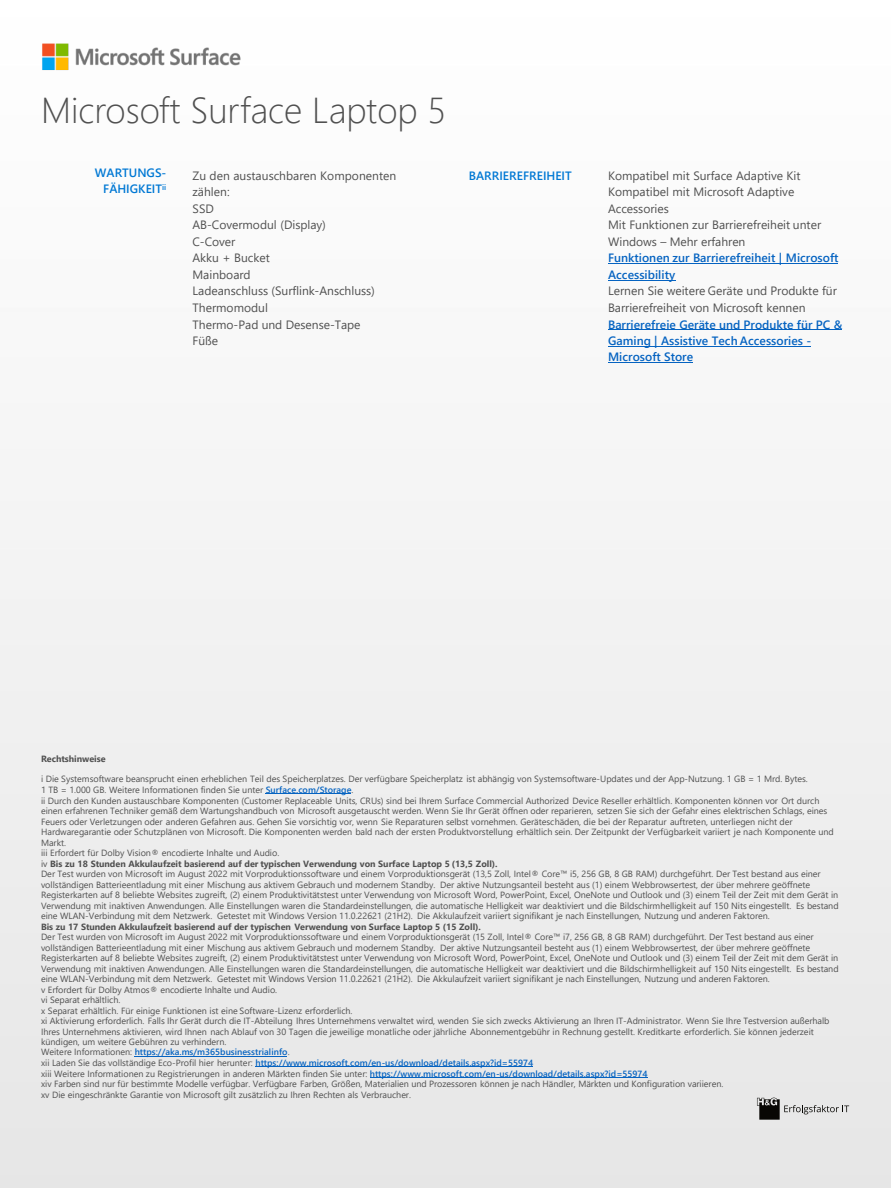
<style>
.page{position:relative;width:891px;height:1188px;background:#fff}
.page>*{position:absolute;margin:0;border:0;box-sizing:border-box;transform-origin:0 0}
.t1{font:300 36px "Segoe UI";color:#505050}
.t2{font:12.15px "Segoe UI";color:#505050}
.t3{font:12px/16.5px "Segoe UI";color:#505050}
.t4{font:600 12px/16.5px "Segoe UI";color:#0563c1}
.t5{font:600 12px/16.4px "Segoe UI";letter-spacing:.005em;color:#0078d4;text-align:right}
.t6{font:9px/10.5px "Segoe UI";letter-spacing:-.005em;color:#505050}
.t7{font:700 9px "Segoe UI";color:#505050}
.s1{font-weight:600;color:#0563c1}
.s2{font-weight:700}
</style>
<div class="page">
<img style="left:0;top:280px;width:891px;height:908px">
<img style="left:42px;top:43px;width:199px;height:27px">
<hr style="left:608px;top:263px;width:230px;height:1px;background:#0563c1">
<hr style="left:608px;top:280px;width:67px;height:1px;background:#0563c1">
<hr style="left:608px;top:330px;width:234px;height:1px;background:#0563c1">
<hr style="left:608px;top:346px;width:203px;height:1px;background:#0563c1">
<hr style="left:608px;top:362px;width:85px;height:1px;background:#0563c1">
<hr style="left:265px;top:794px;width:86px;height:1px;background:#0563c1">
<hr style="left:134px;top:1056px;width:153px;height:1px;background:#0563c1">
<hr style="left:255px;top:1066px;width:278px;height:1px;background:#0563c1">
<hr style="left:370px;top:1077px;width:278px;height:1px;background:#0563c1">
<svg style="left:757px;top:1098px;width:92px;height:22px;background:#b0b0af"></svg>
<h1 class="t1" style="left:41px;top:97px;width:407px">Microsoft Surface Laptop 5</h1>
<h3 class="t5" style="left:95px;top:165px;width:73px">WARTUNGS-<br>FÄHIGKEIT<sup>ii</sup></h3>
<h3 class="t3" style="left:192px;top:169px;width:205px">Zu den austauschbaren Komponenten zählen:<br>SSD<br>AB-Covermodul (Display)<br>C-Cover<br>Akku + Bucket<br>Mainboard</h3>
<h2 class="t2" style="left:192px;top:287px;width:184px">Ladeanschluss (Surflink-Anschluss)</h2>
<h3 class="t3" style="left:192px;top:301px;width:170px">Thermomodul<br>Thermo-Pad und Desense-Tape<br>Füße</h3>
<h3 class="t5" style="left:469px;top:169px;width:105px">BARRIEREFREIHEIT</h3>
<h3 class="t3" style="left:608px;top:169px;width:215px">Kompatibel mit Surface Adaptive Kit<br>Kompatibel mit Microsoft Adaptive<br>Accessories<br>Mit Funktionen zur Barrierefreiheit unter<br>Windows – Mehr erfahren</h3>
<h3 class="t4" style="left:608px;top:251px;width:232px">Funktionen zur Barrierefreiheit | Microsoft<br>Accessibility</h3>
<h2 class="t2" style="left:608px;top:287px;width:230px">Lernen Sie weitere Geräte und Produkte für</h2>
<h3 class="t3" style="left:608px;top:301px;width:199px">Barrierefreiheit von Microsoft kennen</h3>
<h3 class="t4" style="left:608px;top:317px;width:236px">Barrierefreie Geräte und Produkte für PC &amp;<br>Gaming | Assistive Tech Accessories -<br>Microsoft Store</h3>
<p class="t7" style="left:41px;top:755px;width:66px">Rechtshinweise</p>
<p class="t6" style="left:41px;top:775px;width:799px">i Die Systemsoftware beansprucht einen erheblichen Teil des Speicherplatzes. Der verfügbare Speicherplatz ist abhängig von Systemsoftware-Updates und der App-Nutzung. 1 GB = 1 Mrd. Bytes.<br>1 TB = 1.000 GB. Weitere Informationen finden Sie unter <span class="s1">Surface.com/Storage</span>.<br>ii Durch den Kunden austauschbare Komponenten (Customer Replaceable Units, CRUs) sind bei Ihrem Surface Commercial Authorized Device Reseller erhältlich. Komponenten können vor Ort durch einen erfahrenen Techniker gemäß dem Wartungshandbuch von Microsoft ausgetauscht werden. Wenn Sie Ihr Gerät öffnen oder reparieren, setzen Sie sich der Gefahr eines elektrischen Schlags, eines Feuers oder Verletzungen oder anderen Gefahren aus. Gehen Sie vorsichtig vor, wenn Sie Reparaturen selbst vornehmen. Geräteschäden, die bei der Reparatur auftreten, unterliegen nicht der Hardwaregarantie oder Schutzplänen von Microsoft. Die Komponenten werden bald nach der ersten Produktvorstellung erhältlich sein. Der Zeitpunkt der Verfügbarkeit variiert je nach Komponente und Markt.<br>iii Erfordert für Dolby Vision® encodierte Inhalte und Audio.<br>iv <span class="s2">Bis zu 18 Stunden Akkulaufzeit basierend auf der typischen Verwendung von Surface Laptop 5 (13,5 Zoll).<br></span>Der Test wurden von Microsoft im August 2022 mit Vorproduktionssoftware und einem Vorproduktionsgerät (13,5 Zoll, Intel® Core™ i5, 256 GB, 8 GB RAM) durchgeführt. Der Test bestand aus einer vollständigen Batterieentladung mit einer Mischung aus aktivem Gebrauch und modernem Standby. Der aktive Nutzungsanteil besteht aus (1) einem Webbrowsertest, der über mehrere geöffnete Registerkarten auf 8 beliebte Websites zugreift, (2) einem Produktivitätstest unter Verwendung von Microsoft Word, PowerPoint, Excel, OneNote und Outlook und (3) einem Teil der Zeit mit dem Gerät in Verwendung mit inaktiven Anwendungen. Alle Einstellungen waren die Standardeinstellungen, die automatische Helligkeit war deaktiviert und die Bildschirmhelligkeit auf 150 Nits eingestellt. Es bestand eine WLAN-Verbindung mit dem Netzwerk. Getestet mit Windows Version 11.0.22621 (21H2). Die Akkulaufzeit variiert signifikant je nach Einstellungen, Nutzung und anderen Faktoren.</p>
<p class="t7" style="left:41px;top:923px;width:441px">Bis zu 17 Stunden Akkulaufzeit basierend auf der typischen Verwendung von Surface Laptop 5 (15 Zoll).</p>
<p class="t6" style="left:41px;top:933px;width:799px">Der Test wurden von Microsoft im August 2022 mit Vorproduktionssoftware und einem Vorproduktionsgerät (15 Zoll, Intel® Core™ i7, 256 GB, 8 GB RAM) durchgeführt. Der Test bestand aus einer vollständigen Batterieentladung mit einer Mischung aus aktivem Gebrauch und modernem Standby. Der aktive Nutzungsanteil besteht aus (1) einem Webbrowsertest, der über mehrere geöffnete Registerkarten auf 8 beliebte Websites zugreift, (2) einem Produktivitätstest unter Verwendung von Microsoft Word, PowerPoint, Excel, OneNote und Outlook und (3) einem Teil der Zeit mit dem Gerät in Verwendung mit inaktiven Anwendungen. Alle Einstellungen waren die Standardeinstellungen, die automatische Helligkeit war deaktiviert und die Bildschirmhelligkeit auf 150 Nits eingestellt. Es bestand eine WLAN-Verbindung mit dem Netzwerk. Getestet mit Windows Version 11.0.22621 (21H2). Die Akkulaufzeit variiert signifikant je nach Einstellungen, Nutzung und anderen Faktoren.<br>v Erfordert für Dolby Atmos® encodierte Inhalte und Audio.<br>vi Separat erhältlich.<br>x Separat erhältlich. Für einige Funktionen ist eine Software-Lizenz erforderlich.<br>xi Aktivierung erforderlich. Falls Ihr Gerät durch die IT-Abteilung Ihres Unternehmens verwaltet wird, wenden Sie sich zwecks Aktivierung an Ihren IT-Administrator. Wenn Sie Ihre Testversion außerhalb Ihres Unternehmens aktivieren, wird Ihnen nach Ablauf von 30 Tagen die jeweilige monatliche oder jährliche Abonnementgebühr in Rechnung gestellt. Kreditkarte erforderlich. Sie können jederzeit kündigen, um weitere Gebühren zu verhindern.<br>Weitere Informationen: <span class="s1">https://aka.ms/m365businesstrialinfo</span>.<br>xii Laden Sie das vollständige Eco-Profil hier herunter: <span class="s1">https://www.microsoft.com/en-us/download/details.aspx?id=55974<br></span>xiii Weitere Informationen zu Registrierungen in anderen Märkten finden Sie unter: <span class="s1">https://www.microsoft.com/en-us/download/details.aspx?id=55974<br></span>xiv Farben sind nur für bestimmte Modelle verfügbar. Verfügbare Farben, Größen, Materialien und Prozessoren können je nach Händler, Märkten und Konfiguration variieren.<br>xv Die eingeschränkte Garantie von Microsoft gilt zusätzlich zu Ihren Rechten als Verbraucher.</p>
</div>
